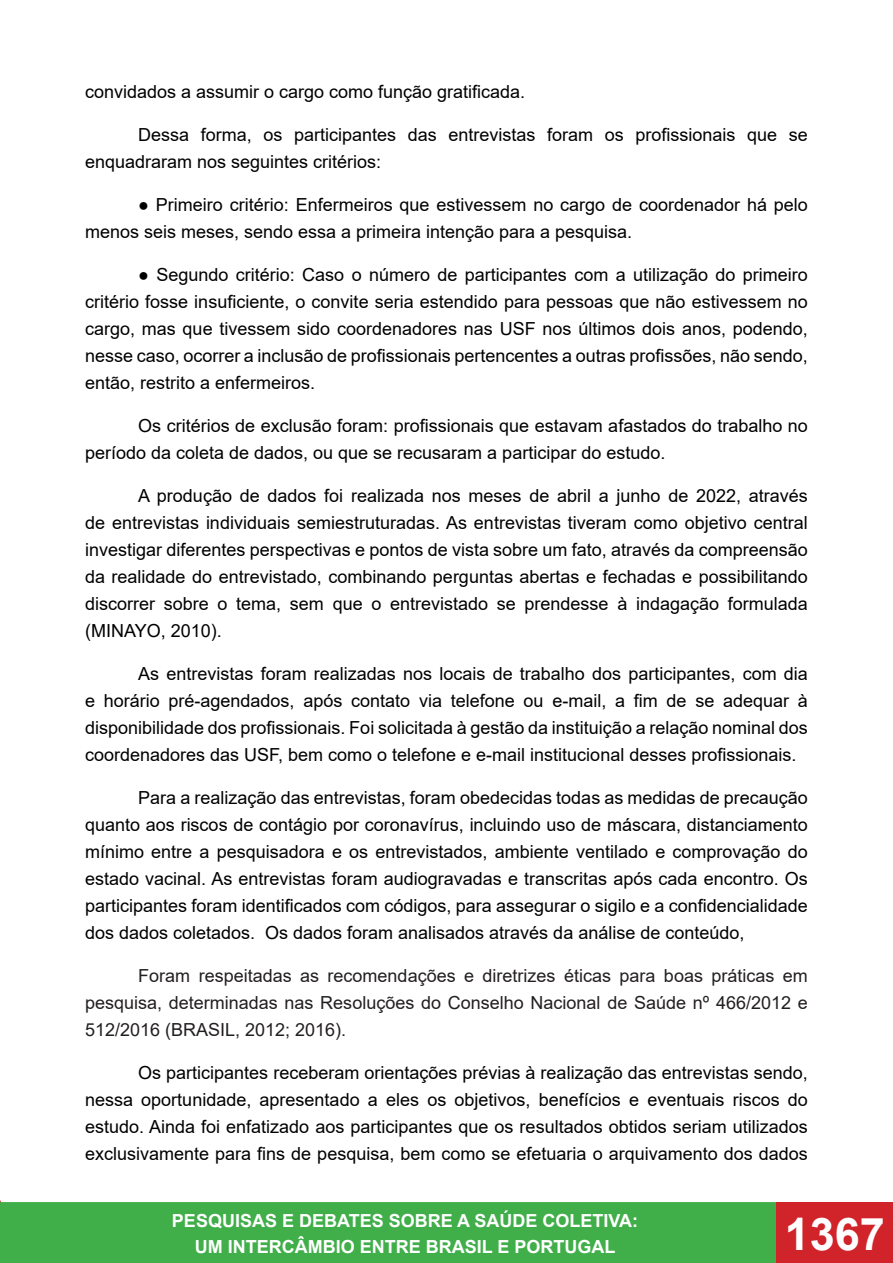
<style>
.page{position:relative;width:893px;height:1263px;background:#fff}
.page>*{position:absolute;margin:0;border:0;box-sizing:border-box;transform-origin:0 0}
.t1{font:700 45px "Arial";color:#fff}
.Normal__Web{font:18px/27px "Arial";color:#000;text-align:justify}
.Normal__Web-2{font:18px/27px "Arial";color:#231f20;text-align:justify}
.t2{font:700 18px/26.5px "Arial";color:#fff;text-align:center}
</style>
<div class="page">
<div style="left:0;top:1202px;width:776px;height:61px;background:#40ae49"></div>
<div style="left:776px;top:1202px;width:117px;height:61px;background:#d1232a"></div>
<p class="Normal__Web" style="left:85px;top:78px;width:442px">convidados a assumir o cargo como função gratificada.</p>
<p class="Normal__Web" style="left:85px;top:121px;width:724px;text-indent:53px">Dessa forma, os participantes das entrevistas foram os profissionais que se enquadraram nos seguintes critérios:</p>
<p class="Normal__Web" style="left:85px;top:191px;width:724px;text-indent:53px">● Primeiro critério: Enfermeiros que estivessem no cargo de coordenador há pelo menos seis meses, sendo essa a primeira intenção para a pesquisa.</p>
<p class="Normal__Web" style="left:85px;top:261px;width:724px;text-indent:53px">● Segundo critério: Caso o número de participantes com a utilização do primeiro critério fosse insuficiente, o convite seria estendido para pessoas que não estivessem no cargo, mas que tivessem sido coordenadores nas USF nos últimos dois anos, podendo, nesse caso, ocorrer a inclusão de profissionais pertencentes a outras profissões, não sendo, então, restrito a enfermeiros.</p>
<p class="Normal__Web" style="left:85px;top:412px;width:724px;text-indent:53px">Os critérios de exclusão foram: profissionais que estavam afastados do trabalho no período da coleta de dados, ou que se recusaram a participar do estudo.</p>
<p class="Normal__Web" style="left:85px;top:482px;width:724px;text-indent:53px">A produção de dados foi realizada nos meses de abril a junho de 2022, através de entrevistas individuais semiestruturadas. As entrevistas tiveram como objetivo central investigar diferentes perspectivas e pontos de vista sobre um fato, através da compreensão da realidade do entrevistado, combinando perguntas abertas e fechadas e possibilitando discorrer sobre o tema, sem que o entrevistado se prendesse à indagação formulada (MINAYO, 2010).</p>
<p class="Normal__Web" style="left:85px;top:660px;width:724px;text-indent:53px">As entrevistas foram realizadas nos locais de trabalho dos participantes, com dia e horário pré-agendados, após contato via telefone ou e-mail, a fim de se adequar à disponibilidade dos profissionais. Foi solicitada à gestão da instituição a relação nominal dos coordenadores das USF, bem como o telefone e e-mail institucional desses profissionais.</p>
<p class="Normal__Web" style="left:85px;top:784px;width:724px;text-indent:53px">Para a realização das entrevistas, foram obedecidas todas as medidas de precaução quanto aos riscos de contágio por coronavírus, incluindo uso de máscara, distanciamento mínimo entre a pesquisadora e os entrevistados, ambiente ventilado e comprovação do estado vacinal. As entrevistas foram audiogravadas e transcritas após cada encontro. Os participantes foram identificados com códigos, para assegurar o sigilo e a confidencialidade dos dados coletados. Os dados foram analisados através da análise de conteúdo,</p>
<p class="Normal__Web-2" style="left:85px;top:962px;width:724px;text-indent:53px">Foram respeitadas as recomendações e diretrizes éticas para boas práticas em pesquisa, determinadas nas Resoluções do Conselho Nacional de Saúde nº 466/2012 e 512/2016 (BRASIL, 2012; 2016).</p>
<p class="Normal__Web" style="left:85px;top:1059px;width:724px;text-indent:53px">Os participantes receberam orientações prévias à realização das entrevistas sendo, nessa oportunidade, apresentado a eles os objetivos, benefícios e eventuais riscos do estudo. Ainda foi enfatizado aos participantes que os resultados obtidos seriam utilizados exclusivamente para fins de pesquisa, bem como se efetuaria o arquivamento dos dados</p>
<p class="t2" style="left:172px;top:1207px;width:468px">PESQUISAS E DEBATES SOBRE A SAÚDE COLETIVA:<br>UM INTERCÂMBIO ENTRE BRASIL E PORTUGAL</p>
<h1 class="t1" style="left:785px;top:1202px;width:102px">1367</h1>
</div>
